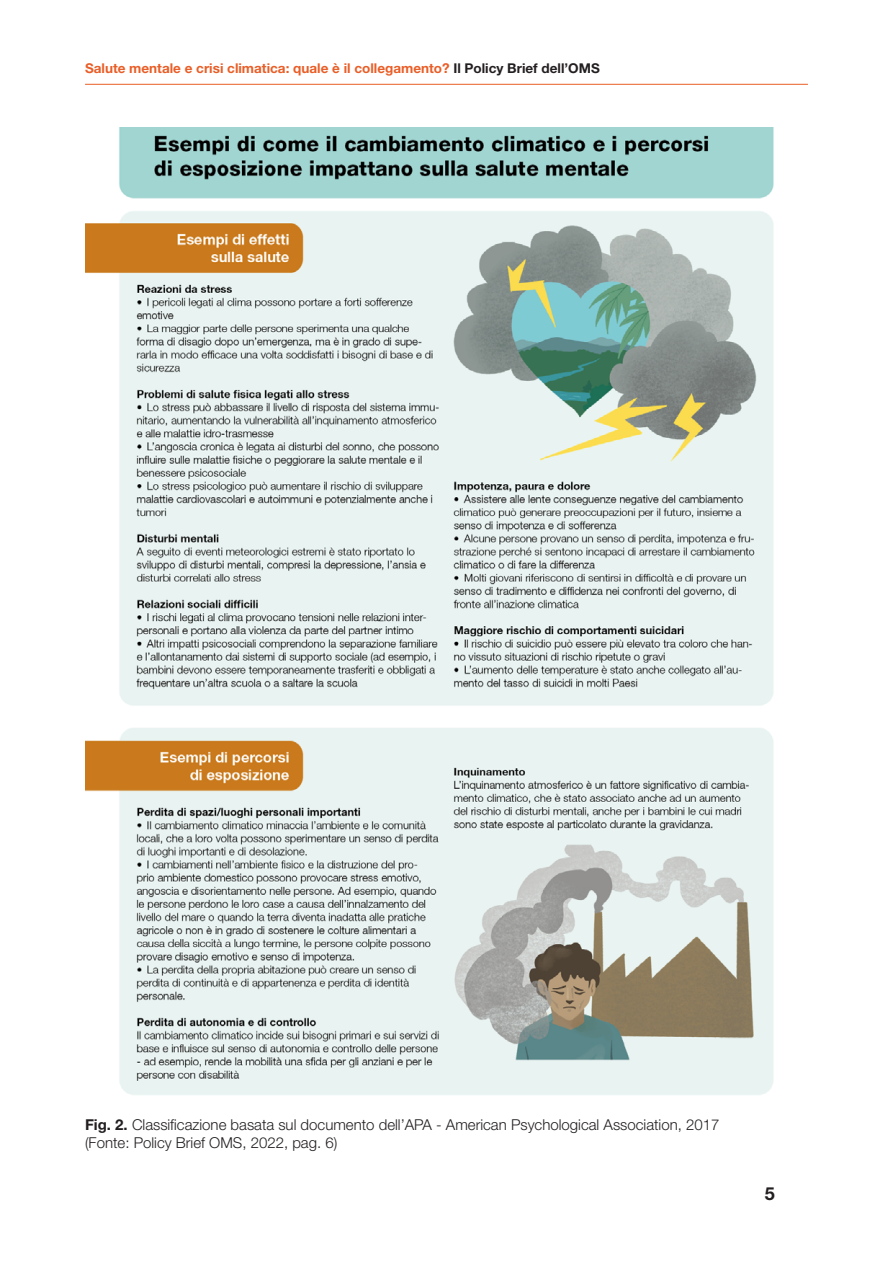
<style>
.page{position:relative;width:893px;height:1263px;background:#fff}
.page>*{position:absolute;margin:0;border:0;box-sizing:border-box;transform-origin:0 0}
.t1{font:700 18px "Helvetica Neue LT Std";color:#231f20}
.t2{font:300 15px/18px "Helvetica Neue LT Std";color:#231f20}
.t3{font:700 13.5px "Helvetica Neue LT Std";color:#e95e27}
.s1{color:#231f20}
.s2{font-weight:700}
</style>
<div class="page">
<hr style="left:85px;top:84px;width:723px;height:1px;background:#e95e27">
<img style="left:85px;top:128px;width:689px;height:967px">
<p class="t3" style="left:85px;top:60px;width:516px">Salute mentale e crisi climatica: quale è il collegamento? <span class="s1">Il Policy Brief dell’OMS</span></p>
<p class="t2" style="left:85px;top:1115px;width:636px"><span class="s2">Fig. 2.</span> Classificazione basata sul documento dell’APA - American Psychological Association, 2017 (Fonte: Policy Brief OMS, 2022, pag. 6)</p>
<p class="t1" style="left:765px;top:1182px;width:12px">5</p>
</div>
